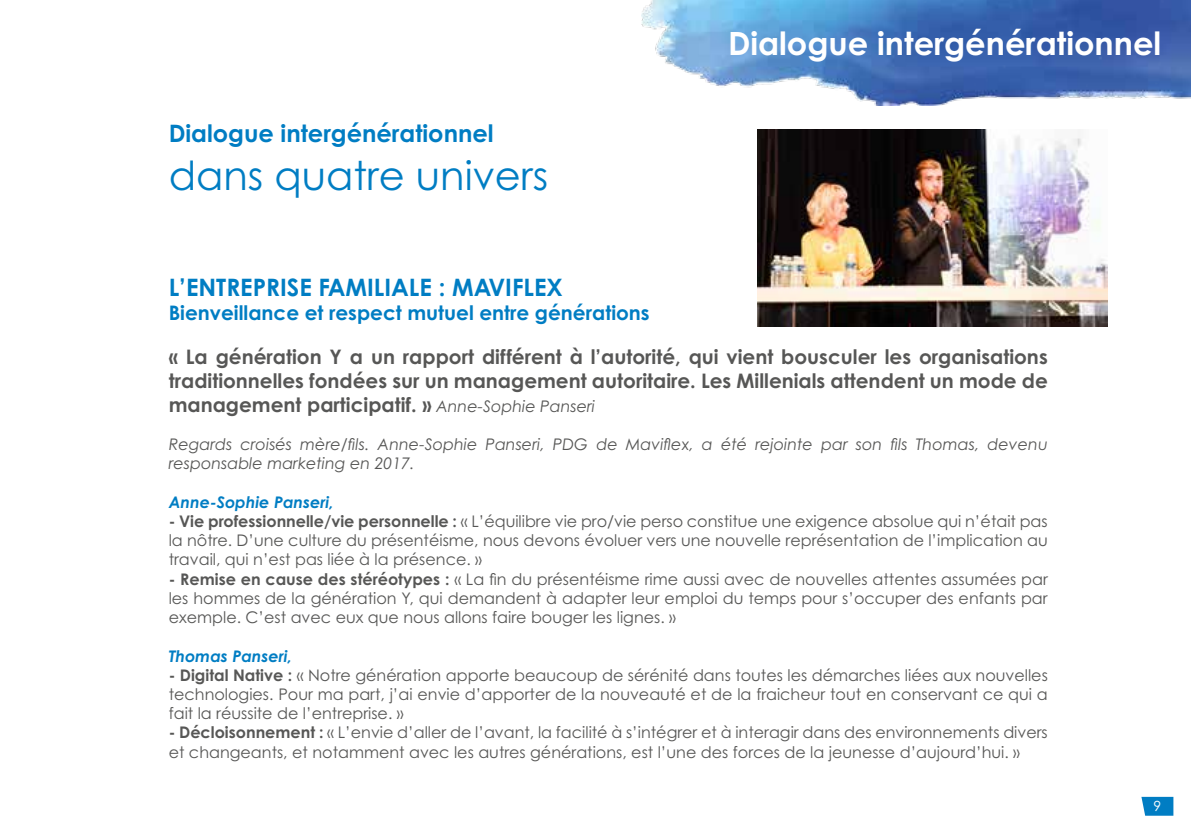
<style>
.page{position:relative;width:1191px;height:840px;background:#fff}
.page>*{position:absolute;margin:0;border:0;box-sizing:border-box;transform-origin:0 0}
.t1{font:40px "Century Gothic";color:#007dc3}
.t2{font:700 32px "Century Gothic";color:#fff}
.t3{font:700 24px "Century Gothic";color:#007dc3}
.t4{font:700 20px/24px "Century Gothic";color:#575756;text-align:justify}
.t5{font:700 20px "Century Gothic";color:#007dc3}
.t6{font:16px/19.2px "Century Gothic";color:#575756;text-align:justify}
.t7{font:italic 16px/19.2px "Century Gothic";color:#575756}
.t8{font:italic 700 16px "Century Gothic";color:#007dc3}
.t9{font:14px "Century Gothic";color:#fff}
.s1{font-weight:400;font-style:italic;font-size:16px}
.s2{font-weight:700}
</style>
<div class="page">
<img style="left:757px;top:129px;width:350px;height:197px">
<img style="left:641px;top:0;width:550px;height:105px">
<svg style="left:1141px;top:796px;width:32px;height:19px"></svg>
<h3 class="t3" style="left:169px;top:118px;width:326px">Dialogue intergénérationnel</h3>
<h1 class="t1" style="left:169px;top:151px;width:381px">dans quatre univers</h1>
<h2 class="t2" style="left:728px;top:23px;width:435px">Dialogue intergénérationnel</h2>
<h3 class="t3" style="left:169px;top:272px;width:396px">L’ENTREPRISE FAMILIALE : MAVIFLEX</h3>
<p class="t5" style="left:169px;top:300px;width:482px">Bienveillance et respect mutuel entre générations</p>
<p class="t4" style="left:169px;top:344px;width:880px">« La génération Y a un rapport différent à l’autorité, qui vient bousculer les organisations traditionnelles fondées sur un management autoritaire. Les Millenials attendent un mode de management participatif. » <span class="s1">Anne-Sophie Panseri</span></p>
<p class="t7" style="left:169px;top:434px;width:880px">Regards croisés mère/fils. Anne-Sophie Panseri, PDG de Maviflex, a été rejointe par son fils Thomas, devenu responsable marketing en 2017.</p>
<p class="t8" style="left:169px;top:491px;width:167px">Anne-Sophie Panseri,</p>
<p class="t6" style="left:169px;top:511px;width:880px"><span class="s2">- Vie professionnelle/vie personnelle :</span> « L’équilibre vie pro/vie perso constitue une exigence absolue qui n’était pas la nôtre. D’une culture du présentéisme, nous devons évoluer vers une nouvelle représentation de l’implication au travail, qui n’est pas liée à la présence. »</p>
<p class="t6" style="left:169px;top:568px;width:880px"><span class="s2">- Remise en cause des stéréotypes :</span> « La fin du présentéisme rime aussi avec de nouvelles attentes assumées par les hommes de la génération Y, qui demandent à adapter leur emploi du temps pour s’occuper des enfants par exemple. C’est avec eux que nous allons faire bouger les lignes. »</p>
<p class="t8" style="left:169px;top:645px;width:125px">Thomas Panseri,</p>
<p class="t6" style="left:169px;top:664px;width:880px"><span class="s2">- Digital Native :</span> « Notre génération apporte beaucoup de sérénité dans toutes les démarches liées aux nouvelles technologies. Pour ma part, j’ai envie d’apporter de la nouveauté et de la fraicheur tout en conservant ce qui a fait la réussite de l’entreprise. »</p>
<p class="t6" style="left:169px;top:722px;width:880px"><span class="s2">- Décloisonnement :</span> « L’envie d’aller de l’avant, la facilité à s’intégrer et à interagir dans des environnements divers et changeants, et notamment avec les autres générations, est l’une des forces de la jeunesse d’aujourd’hui. »</p>
<p class="t9" style="left:1153px;top:796px;width:9px">9</p>
</div>
